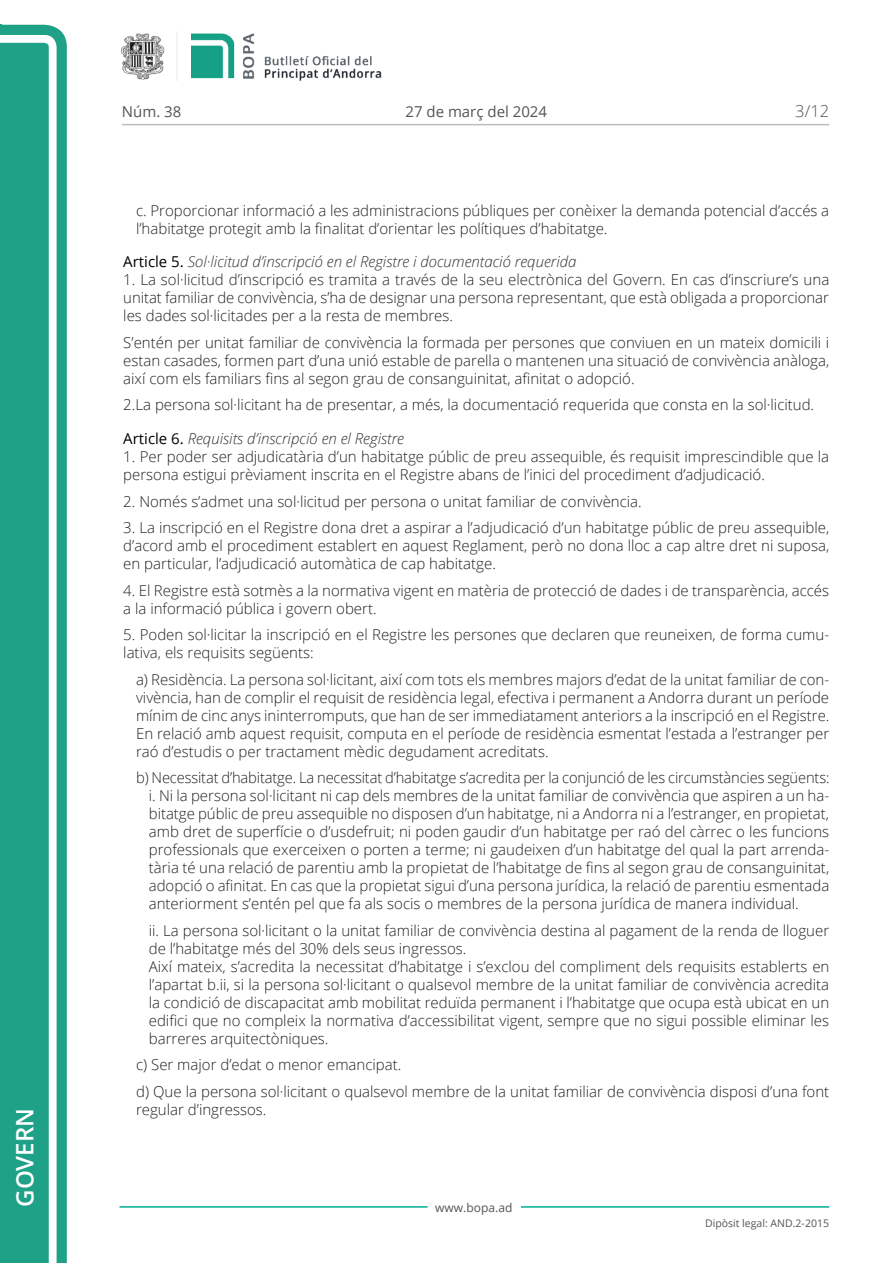
<style>
.page{position:relative;width:893px;height:1263px;background:#fff}
.page>*{position:absolute;margin:0;border:0;box-sizing:border-box;transform-origin:0 0}
.t1{font:600 24px "Open Sans";color:#fff}
.t2{font:300 16.5px "Open Sans";color:#545454}
.Body_text{font:300 15px/18px "Open Sans";color:#231f20;text-align:justify}
.Body_text_ii{font:300 15px/18px "Open Sans";color:#231f20;text-align:justify}
.Body_text_NOS{font:300 15px/18px "Open Sans";color:#231f20;text-align:justify}
.Body_text_i{font:300 15px/18px "Open Sans";color:#231f20}
.Body_text_nos_ii{font:300 15px/18px "Open Sans";color:#231f20}
.Titol_7{font:italic 300 15px "Open Sans";color:#303030}
.t3{font:15px "Open Sans";color:#545454}
.t4{font:12px "Open Sans";color:#545454}
.t5{font:10.5px "Open Sans";color:#545454}
.s1{font-weight:400;font-style:normal;color:#000}
</style>
<div class="page">
<svg style="left:0;top:25px;width:67px;height:1238px;fill:#1ea187"></svg>
<div style="left:0;top:43px;width:49px;height:1220px;background:#1ea187"></div>
<img style="left:122px;top:32px;width:260px;height:49px">
<hr style="left:119px;top:1206px;width:309px;height:2px;background:#00ae91">
<hr style="left:521px;top:1206px;width:308px;height:2px;background:#00ae91">
<hr style="left:122px;top:124px;width:707px;height:1px;background:#bcbdc0">
<h1 class="t1" style="left:8px;top:1207px;width:100px;rotate:-90deg">Govern</h1>
<p class="t3" style="left:122px;top:102px;width:61px">Núm. 38</p>
<p class="t3" style="left:405px;top:102px;width:143px">27 de març del 2024</p>
<p class="t2" style="left:795px;top:100px;width:35px">3/12</p>
<p class="Body_text_i" style="left:136px;top:201px;width:695px">c. Proporcionar informació a les administracions públiques per conèixer la demanda potencial d’accés a l’habitatge protegit amb la finalitat d’orientar les polítiques d’habitatge.</p>
<p class="Titol_7" style="left:123px;top:252px;width:455px"><span class="s1">Article 5.</span> Sol·licitud d’inscripció en el Registre i documentació requerida</p>
<p class="Body_text" style="left:123px;top:270px;width:707px">1. La sol·licitud d’inscripció es tramita a través de la seu electrònica del Govern. En cas d’inscriure’s una unitat familiar de convivència, s’ha de designar una persona representant, que està obligada a proporcionar les dades sol·licitades per a la resta de membres.</p>
<p class="Body_text" style="left:123px;top:333px;width:707px">S’entén per unitat familiar de convivència la formada per persones que conviuen en un mateix domicili i estan casades, formen part d’una unió estable de parella o mantenen una situació de convivència anàloga, així com els familiars fins al segon grau de consanguinitat, afinitat o adopció.</p>
<p class="Body_text" style="left:123px;top:395px;width:692px">2.La persona sol·licitant ha de presentar, a més, la documentació requerida que consta en la sol·licitud.</p>
<p class="Titol_7" style="left:123px;top:428px;width:282px"><span class="s1">Article 6.</span> Requisits d’inscripció en el Registre</p>
<p class="Body_text" style="left:123px;top:447px;width:707px">1. Per poder ser adjudicatària d’un habitatge públic de preu assequible, és requisit imprescindible que la persona estigui prèviament inscrita en el Registre abans de l’inici del procediment d’adjudicació.</p>
<p class="Body_text" style="left:123px;top:492px;width:520px">2. Només s’admet una sol·licitud per persona o unitat familiar de convivència.</p>
<p class="Body_text" style="left:123px;top:518px;width:707px">3. La inscripció en el Registre dona dret a aspirar a l’adjudicació d’un habitatge públic de preu assequible, d’acord amb el procediment establert en aquest Reglament, però no dona lloc a cap altre dret ni suposa, en particular, l’adjudicació automàtica de cap habitatge.</p>
<p class="Body_text" style="left:123px;top:581px;width:707px">4. El Registre està sotmès a la normativa vigent en matèria de protecció de dades i de transparència, accés a la informació pública i govern obert.</p>
<p class="Body_text" style="left:123px;top:625px;width:707px">5. Poden sol·licitar la inscripció en el Registre les persones que declaren que reuneixen, de forma cumu&shy;lativa, els requisits següents:</p>
<p class="Body_text_NOS" style="left:136px;top:670px;width:695px">a) Residència. La persona sol·licitant, així com tots els membres majors d’edat de la unitat familiar de con&shy;vivència, han de complir el requisit de residència legal, efectiva i permanent a Andorra durant un període mínim de cinc anys ininterromputs, que han de ser immediatament anteriors a la inscripció en el Registre.</p>
<p class="Body_text_i" style="left:136px;top:724px;width:695px">En relació amb aquest requisit, computa en el període de residència esmentat l’estada a l’estranger per raó d’estudis o per tractament mèdic degudament acreditats.</p>
<p class="Body_text_NOS" style="left:136px;top:768px;width:695px">b) Necessitat d’habitatge. La necessitat d’habitatge s’acredita per la conjunció de les circumstàncies següents:</p>
<p class="Body_text_ii" style="left:149px;top:786px;width:682px">i. Ni la persona sol·licitant ni cap dels membres de la unitat familiar de convivència que aspiren a un ha&shy;bitatge públic de preu assequible no disposen d’un habitatge, ni a Andorra ni a l’estranger, en propietat, amb dret de superfície o d’usdefruit; ni poden gaudir d’un habitatge per raó del càrrec o les funcions professionals que exerceixen o porten a terme; ni gaudeixen d’un habitatge del qual la part arrenda&shy;tària té una relació de parentiu amb la propietat de l’habitatge de fins al segon grau de consanguinitat, adopció o afinitat. En cas que la propietat sigui d’una persona jurídica, la relació de parentiu esmentada anteriorment s’entén pel que fa als socis o membres de la persona jurídica de manera individual.</p>
<p class="Body_text_nos_ii" style="left:149px;top:921px;width:682px">ii. La persona sol·licitant o la unitat familiar de convivència destina al pagament de la renda de lloguer de l’habitatge més del 30% dels seus ingressos.</p>
<p class="Body_text_ii" style="left:149px;top:957px;width:682px">Així mateix, s’acredita la necessitat d’habitatge i s’exclou del compliment dels requisits establerts en l’apartat b.ii, si la persona sol·licitant o qualsevol membre de la unitat familiar de convivència acredita la condició de discapacitat amb mobilitat reduïda permanent i l’habitatge que ocupa està ubicat en un edifici que no compleix la normativa d’accessibilitat vigent, sempre que no sigui possible eliminar les barreres arquitectòniques.</p>
<p class="Body_text_i" style="left:136px;top:1055px;width:267px">c) Ser major d’edat o menor emancipat.</p>
<p class="Body_text_NOS" style="left:136px;top:1082px;width:695px">d) Que la persona sol·licitant o qualsevol membre de la unitat familiar de convivència disposi d’una font regular d’ingressos.</p>
<p class="t4" style="left:435px;top:1199px;width:79px">www.bopa.ad</p>
<p class="t5" style="left:705px;top:1216px;width:125px">Dipòsit legal: AND.2-2015</p>
</div>
